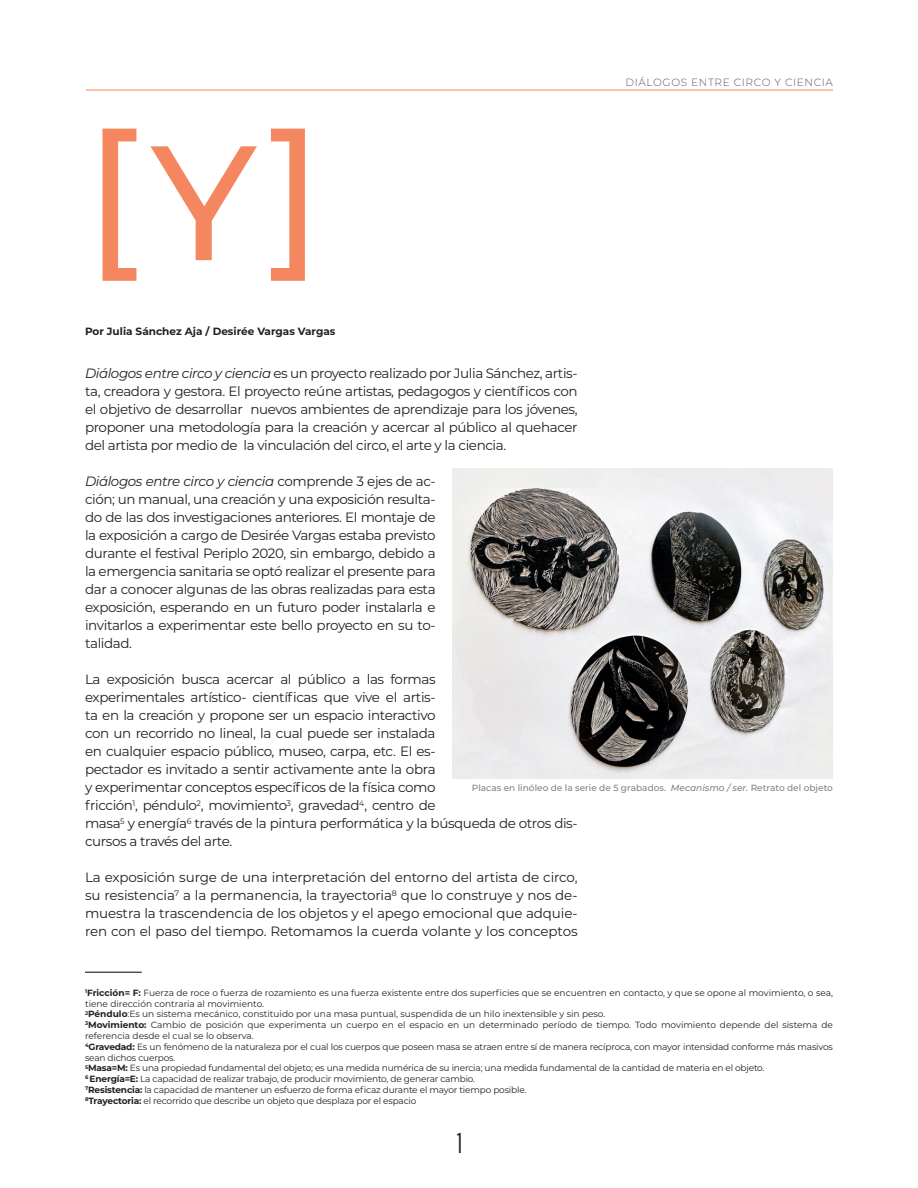
<style>
.page{position:relative;width:918px;height:1188px;background:#fff}
.page>*{position:absolute;margin:0;border:0;box-sizing:border-box;transform-origin:0 0}
.t1{font:500 162.6px "Montserrat";color:#f58760}
.t2{font:27px "Andes";color:#231f20}
.t3{font:13.5px/18px "Montserrat";letter-spacing:-.03em;color:#231f20;text-align:justify}
.t4{font:700 10.5px "Montserrat";color:#231f20}
.t5{font:300 10.5px "Montserrat";letter-spacing:.06em;color:#57585a}
.t6{font:9px/10.8px "Montserrat";letter-spacing:-.02em;color:#231f20}
.t7{font:500 9px "Montserrat";color:#808285}
.s1{font-style:italic}
.s2{font-weight:700}
</style>
<div class="page">
<hr style="left:86px;top:90px;width:747px;height:1px;background:#f58760">
<img style="left:453px;top:468px;width:380px;height:311px">
<hr style="left:85px;top:972px;width:57px;height:1px;background:#000001">
<h1 class="t1" style="left:84px;top:89px;width:241px">[Y]</h1>
<p class="t4" style="left:85px;top:323px;width:252px">Por Julia Sánchez Aja / Desirée Vargas Vargas</p>
<p class="t5" style="left:626px;top:75px;width:209px">DIÁLOGOS ENTRE CIRCO Y CIENCIA</p>
<p class="t3" style="left:85px;top:364px;width:494px"><span class="s1">Diálogos entre circo y ciencia</span> es un proyecto realizado por Julia Sánchez, artis&shy;ta, creadora y gestora. El proyecto reúne artistas, pedagogos y científicos con el objetivo de desarrollar nuevos ambientes de aprendizaje para los jóvenes, proponer una metodología para la creación y acercar al público al quehacer del artista por medio de la vinculación del circo, el arte y la ciencia.</p>
<p class="t3" style="left:85px;top:472px;width:352px"><span class="s1">Diálogos entre circo y ciencia</span> comprende 3 ejes de ac&shy;ción; un manual, una creación y una exposición resulta&shy;do de las dos investigaciones anteriores. El montaje de la exposición a cargo de Desirée Vargas estaba previsto durante el festival Periplo 2020, sin embargo, debido a la emergencia sanitaria se optó realizar el presente para dar a conocer algunas de las obras realizadas para esta exposición, esperando en un futuro poder instalarla e invitarlos a experimentar este bello proyecto en su to&shy;talidad.</p>
<p class="t3" style="left:85px;top:670px;width:494px;text-align:left">La exposición busca acercar al público a las formas<br>experimentales artístico- científicas que vive el artis-<br>ta en la creación y propone ser un espacio interactivo<br>con un recorrido no lineal, la cual puede ser instalada<br>en cualquier espacio público, museo, carpa, etc. El es-<br>pectador es invitado a sentir activamente ante la obra<br>y experimentar conceptos específicos de la física como<br>fricción<sup>1</sup>, péndulo<sup>2</sup>, movimiento<sup>3</sup>, gravedad<sup>4</sup>, centro de<br>masa<sup>5</sup> y energía<sup>6</sup> través de la pintura performática y la búsqueda de otros dis&shy;cursos a través del arte.</p>
<p class="t3" style="left:85px;top:868px;width:494px">La exposición surge de una interpretación del entorno del artista de circo, su resistencia<sup>7</sup> a la permanencia, la trayectoria<sup>8</sup> que lo construye y nos de&shy;muestra la trascendencia de los objetos y el apego emocional que adquie&shy;ren con el paso del tiempo. Retomamos la cuerda volante y los conceptos</p>
<p class="t7" style="left:472px;top:782px;width:363px">Placas en linóleo de la serie de 5 grabados. <span class="s1">Mecanismo / ser.</span> Retrato del objeto</p>
<p class="t6" style="left:85px;top:987px;width:749px"><sup>1</sup><span class="s2">Fricción= F:</span> Fuerza de roce o fuerza de rozamiento es una fuerza existente entre dos superficies que se encuentren en contacto, y que se opone al movimiento, o sea, tiene dirección contraria al movimiento.<br><sup>2</sup><span class="s2">Péndulo</span>:Es un sistema mecánico, constituido por una masa puntual, suspendida de un hilo inextensible y sin peso.<br><sup>3</sup><span class="s2">Movimiento:</span> Cambio de posición que experimenta un cuerpo en el espacio en un determinado período de tiempo. Todo movimiento depende del sistema de referencia desde el cual se lo observa.<br><sup>4</sup><span class="s2">Gravedad:</span> Es un fenómeno de la naturaleza por el cual los cuerpos que poseen masa se atraen entre sí de manera recíproca, con mayor intensidad conforme más masivos sean dichos cuerpos.<br><sup>5</sup><span class="s2">Masa=M:</span> Es una propiedad fundamental del objeto; es una medida numérica de su inercia; una medida fundamental de la cantidad de materia en el objeto.<br><sup>6</sup> <span class="s2">Energía=E:</span> La capacidad de realizar trabajo, de producir movimiento, de generar cambio.<br><sup>7</sup><span class="s2">Resistencia:</span> la capacidad de mantener un esfuerzo de forma eficaz durante el mayor tiempo posible.<br><sup>8</sup><span class="s2">Trayectoria:</span> el recorrido que describe un objeto que desplaza por el espacio</p>
<h2 class="t2" style="left:457px;top:1131px;width:6px">1</h2>
</div>
